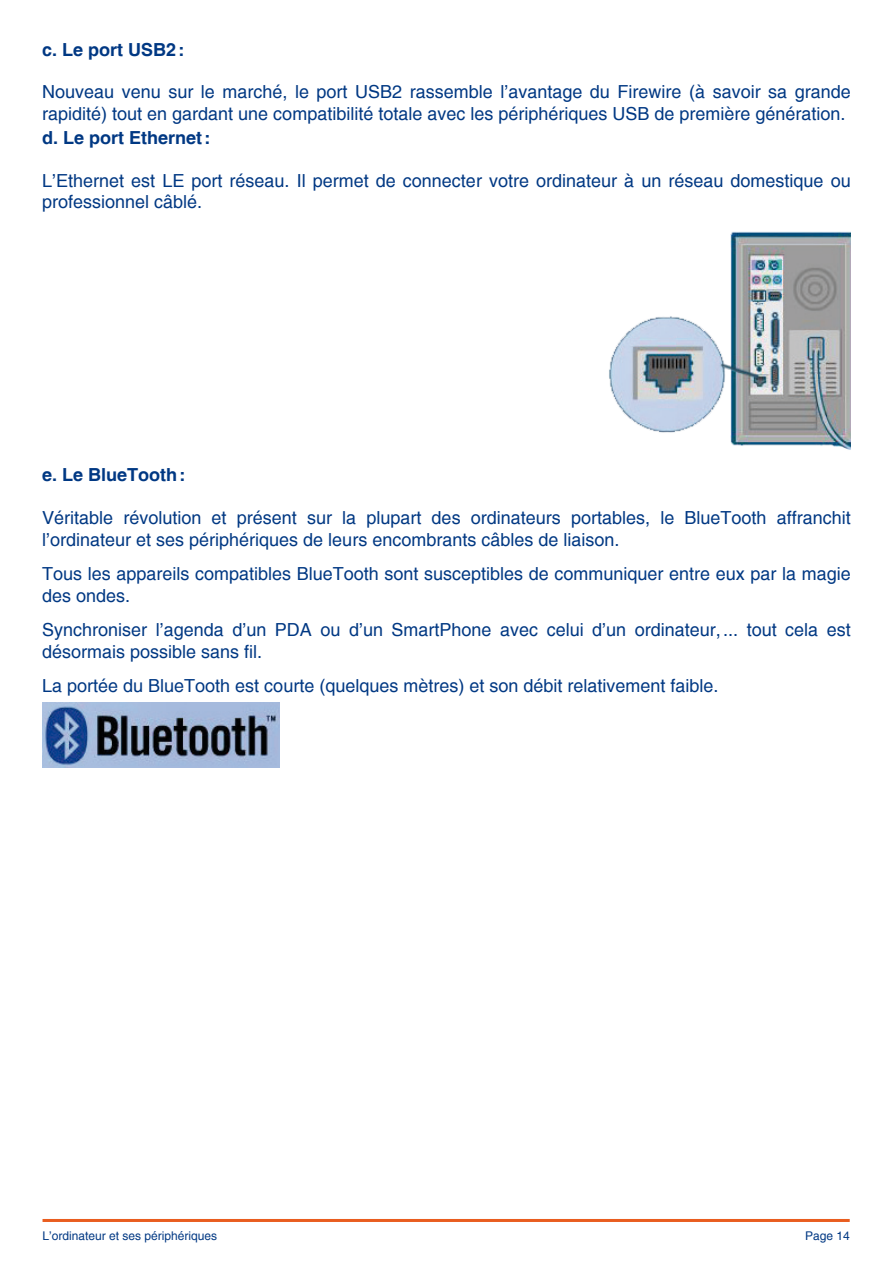
<style>
.page{position:relative;width:893px;height:1263px;background:#fff}
.page>*{position:absolute;margin:0;border:0;box-sizing:border-box;transform-origin:0 0}
.t1{font:18px/21.6px "Helvetica";color:#003883}
.t2{font:700 18px "Helvetica";color:#003883}
.t3{font:12px "Helvetica";color:#003883}
</style>
<div class="page">
<hr style="left:43px;top:1219px;width:807px;height:3px;background:#e95d1f">
<img style="left:609px;top:231px;width:241px;height:219px">
<img style="left:43px;top:703px;width:237px;height:65px">
<p class="t2" style="left:42px;top:38px;width:144px">c. Le port USB2:</p>
<p class="t1" style="left:42px;top:82px;width:810px">Nouveau venu sur le marché, le port USB2 rassemble l’avantage du Firewire (à savoir sa grande rapidité) tout en gardant une compatibilité totale avec les périphériques USB de première génération.</p>
<p class="t2" style="left:42px;top:126px;width:170px">d. Le port Ethernet:</p>
<p class="t1" style="left:42px;top:170px;width:810px">L’Ethernet est LE port réseau. Il permet de connecter votre ordinateur à un réseau domestique ou professionnel câblé.</p>
<p class="t2" style="left:42px;top:464px;width:145px">e. Le BlueTooth:</p>
<p class="t1" style="left:42px;top:507px;width:810px">Véritable révolution et présent sur la plupart des ordinateurs portables, le BlueTooth affranchit l’ordinateur et ses périphériques de leurs encombrants câbles de liaison.</p>
<p class="t1" style="left:42px;top:563px;width:810px">Tous les appareils compatibles BlueTooth sont susceptibles de communiquer entre eux par la magie des ondes.</p>
<p class="t1" style="left:42px;top:619px;width:810px">Synchroniser l’agenda d’un PDA ou d’un SmartPhone avec celui d’un ordinateur,... tout cela est désormais possible sans fil.</p>
<p class="t1" style="left:42px;top:675px;width:678px">La portée du BlueTooth est courte (quelques mètres) et son débit relativement faible.</p>
<p class="t3" style="left:43px;top:1228px;width:176px">L’ordinateur et ses périphériques</p>
<p class="t3" style="left:805px;top:1228px;width:46px">Page 14</p>
</div>
